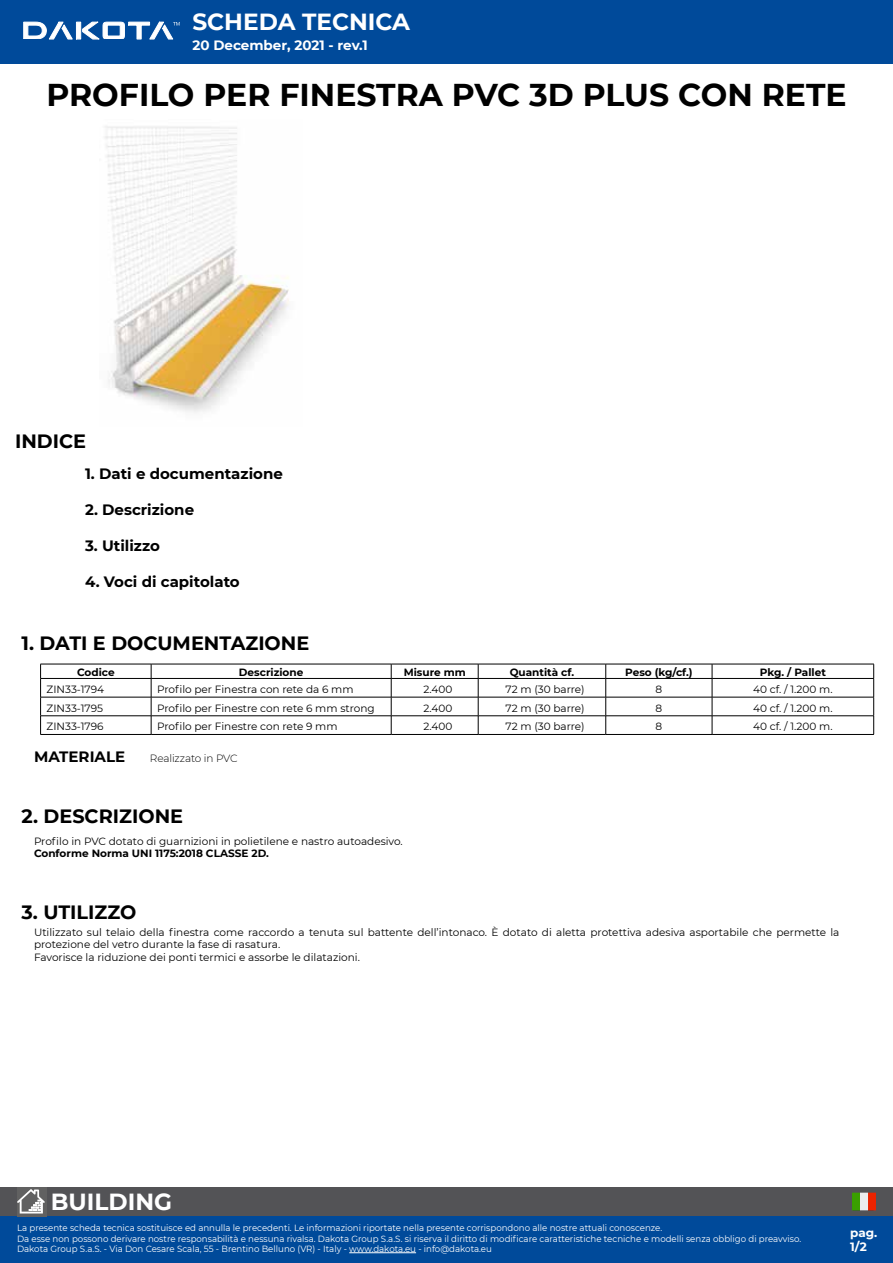
<style>
.page{position:relative;width:893px;height:1263px;background:#fff}
.page>*{position:absolute;margin:0;border:0;box-sizing:border-box;transform-origin:0 0}
.t1{font:700 31.5px "Montserrat";color:#000}
.t2{font:700 23.25px "Montserrat";color:#fff}
.t3{font:700 19.2px "Montserrat";color:#000}
.t4{font:700 15px "Montserrat";color:#000}
.t5{font:700 13.5px "Montserrat";color:#fff}
.t6{font:700 12px/14.4px "Montserrat";color:#fff}
.t7{font:10.5px/12.6px "Montserrat";color:#000}
.t8{font:700 10.5px "Montserrat";color:#000}
.t9{font:300 10.5px "Montserrat";letter-spacing:-.01em;color:#000}
.t10{font:9px/10.5px "Montserrat";color:#fff;scale:.96 1}
</style>
<div class="page">
<div style="left:0;top:0;width:893px;height:64px;background:#004a9a"></div>
<div style="left:0;top:1216px;width:893px;height:47px;background:#004a9a"></div>
<hr style="left:349px;top:1252px;width:67px;height:1px;background:#fff">
<svg style="left:23px;top:22px;width:157px;height:17px"></svg>
<div style="left:0;top:1187px;width:893px;height:29px;background:#535356"></div>
<svg style="left:852px;top:1193px;width:24px;height:17px"></svg>
<svg style="left:17px;top:1187px;width:29px;height:29px"></svg>
<svg style="left:17px;top:1189px;width:28px;height:24px"></svg>
<img style="left:105px;top:126px;width:184px;height:287px">
<hr style="left:40px;top:664px;width:111px;height:1px;background:#000">
<hr style="left:151px;top:664px;width:240px;height:1px;background:#000">
<hr style="left:391px;top:664px;width:87px;height:1px;background:#000">
<hr style="left:478px;top:664px;width:128px;height:1px;background:#000">
<hr style="left:606px;top:664px;width:106px;height:1px;background:#000">
<hr style="left:712px;top:664px;width:162px;height:1px;background:#000">
<hr style="left:40px;top:678px;width:111px;height:1px;background:#000">
<hr style="left:151px;top:678px;width:240px;height:1px;background:#000">
<hr style="left:391px;top:678px;width:87px;height:1px;background:#000">
<hr style="left:478px;top:678px;width:128px;height:1px;background:#000">
<hr style="left:606px;top:678px;width:106px;height:1px;background:#000">
<hr style="left:712px;top:678px;width:162px;height:1px;background:#000">
<hr style="left:40px;top:697px;width:111px;height:1px;background:#000">
<hr style="left:151px;top:697px;width:240px;height:1px;background:#000">
<hr style="left:391px;top:697px;width:87px;height:1px;background:#000">
<hr style="left:478px;top:697px;width:128px;height:1px;background:#000">
<hr style="left:606px;top:697px;width:106px;height:1px;background:#000">
<hr style="left:712px;top:697px;width:162px;height:1px;background:#000">
<hr style="left:40px;top:715px;width:111px;height:1px;background:#000">
<svg style="left:40px;top:664px;width:1px;height:70px"></svg>
<hr style="left:151px;top:715px;width:240px;height:1px;background:#000">
<svg style="left:151px;top:664px;width:1px;height:70px"></svg>
<hr style="left:391px;top:715px;width:87px;height:1px;background:#000">
<svg style="left:391px;top:664px;width:1px;height:70px"></svg>
<hr style="left:478px;top:715px;width:128px;height:1px;background:#000">
<svg style="left:478px;top:664px;width:1px;height:70px"></svg>
<hr style="left:606px;top:715px;width:106px;height:1px;background:#000">
<svg style="left:605px;top:664px;width:1px;height:70px"></svg>
<hr style="left:712px;top:715px;width:162px;height:1px;background:#000">
<svg style="left:712px;top:664px;width:1px;height:70px"></svg>
<svg style="left:873px;top:664px;width:1px;height:70px"></svg>
<hr style="left:40px;top:734px;width:111px;height:1px;background:#000">
<hr style="left:151px;top:734px;width:240px;height:1px;background:#000">
<hr style="left:391px;top:734px;width:87px;height:1px;background:#000">
<hr style="left:478px;top:734px;width:128px;height:1px;background:#000">
<hr style="left:606px;top:734px;width:106px;height:1px;background:#000">
<hr style="left:712px;top:734px;width:162px;height:1px;background:#000">
<h2 class="t2" style="left:192px;top:5px;width:219px">SCHEDA TECNICA</h2>
<p class="t5" style="left:192px;top:35px;width:177px">20 December, 2021 - rev.1</p>
<h1 class="t1" style="left:46px;top:72px;width:802px">PROFILO PER FINESTRA PVC 3D PLUS CON RETE</h1>
<h3 class="t3" style="left:15px;top:427px;width:73px">INDICE</h3>
<h3 class="t4" style="left:85px;top:463px;width:199px">1. Dati e documentazione</h3>
<h3 class="t4" style="left:85px;top:499px;width:111px">2. Descrizione</h3>
<h3 class="t4" style="left:85px;top:535px;width:76px">3. Utilizzo</h3>
<h3 class="t4" style="left:85px;top:571px;width:156px">4. Voci di capitolato</h3>
<h3 class="t3" style="left:22px;top:630px;width:289px">1. DATI E DOCUMENTAZIONE</h3>
<p class="t8" style="left:77px;top:665px;width:39px">Codice</p>
<p class="t8" style="left:239px;top:665px;width:66px">Descrizione</p>
<p class="t8" style="left:404px;top:665px;width:64px">Misure mm</p>
<p class="t8" style="left:510px;top:665px;width:66px">Quantità cf.</p>
<p class="t8" style="left:625px;top:665px;width:69px">Peso (kg/cf.)</p>
<p class="t8" style="left:760px;top:665px;width:68px">Pkg. / Pallet</p>
<p class="t7" style="left:47px;top:682px;width:59px">ZIN33-1794</p>
<p class="t7" style="left:157px;top:682px;width:198px">Profilo per Finestra con rete da 6 mm</p>
<p class="t7" style="left:423px;top:682px;width:31px">2.400</p>
<p class="t7" style="left:506px;top:682px;width:81px">72 m (30 barre)</p>
<p class="t7" style="left:656px;top:682px;width:8px">8</p>
<p class="t7" style="left:753px;top:682px;width:81px">40 cf. / 1.200 m.</p>
<p class="t7" style="left:47px;top:701px;width:58px">ZIN33-1795</p>
<p class="t7" style="left:157px;top:701px;width:219px">Profilo per Finestre con rete 6 mm strong</p>
<p class="t7" style="left:423px;top:701px;width:31px">2.400</p>
<p class="t7" style="left:506px;top:701px;width:81px">72 m (30 barre)</p>
<p class="t7" style="left:656px;top:701px;width:8px">8</p>
<p class="t7" style="left:753px;top:701px;width:81px">40 cf. / 1.200 m.</p>
<p class="t7" style="left:47px;top:720px;width:58px">ZIN33-1796</p>
<p class="t7" style="left:157px;top:720px;width:182px">Profilo per Finestre con rete 9 mm</p>
<p class="t7" style="left:423px;top:720px;width:31px">2.400</p>
<p class="t7" style="left:506px;top:720px;width:81px">72 m (30 barre)</p>
<p class="t7" style="left:656px;top:720px;width:8px">8</p>
<p class="t7" style="left:753px;top:720px;width:81px">40 cf. / 1.200 m.</p>
<h3 class="t4" style="left:34px;top:745px;width:93px">MATERIALE</h3>
<p class="t9" style="left:150px;top:751px;width:89px">Realizzato in PVC</p>
<h3 class="t3" style="left:22px;top:802px;width:163px">2. DESCRIZIONE</h3>
<p class="t7" style="left:34px;top:834px;width:370px">Profilo in PVC dotato di guarnizioni in polietilene e nastro autoadesivo.</p>
<p class="t8" style="left:34px;top:846px;width:236px">Conforme Norma UNI 1175:2018 CLASSE 2D.</p>
<h3 class="t3" style="left:22px;top:898px;width:116px">3. UTILIZZO</h3>
<p class="t7" style="left:34px;top:925px;width:807px">Utilizzato sul telaio della finestra come raccordo a tenuta sul battente dell’intonaco. È dotato di aletta protettiva adesiva asportabile che permette la protezione del vetro durante la fase di rasatura.<br>Favorisce la riduzione dei ponti termici e assorbe le dilatazioni.</p>
<h2 class="t2" style="left:51px;top:1184px;width:123px">BUILDING</h2>
<p class="t10" style="left:17px;top:1222px;width:818px">La presente scheda tecnica sostituisce ed annulla le precedenti. Le informazioni riportate nella presente corrispondono alle nostre attuali conoscenze.<br>Da esse non possono derivare nostre responsabilità e nessuna rivalsa. Dakota Group S.a.S. si riserva il diritto di modificare caratteristiche tecniche e modelli senza obbligo di preavviso.<br>Dakota Group S.a.S. - Via Don Cesare Scala, 55 - Brentino Belluno (VR) - Italy - www.dakota.eu - info@dakota.eu</p>
<p class="t6" style="left:850px;top:1225px;width:29px">pag.<br>1/2</p>
</div>
